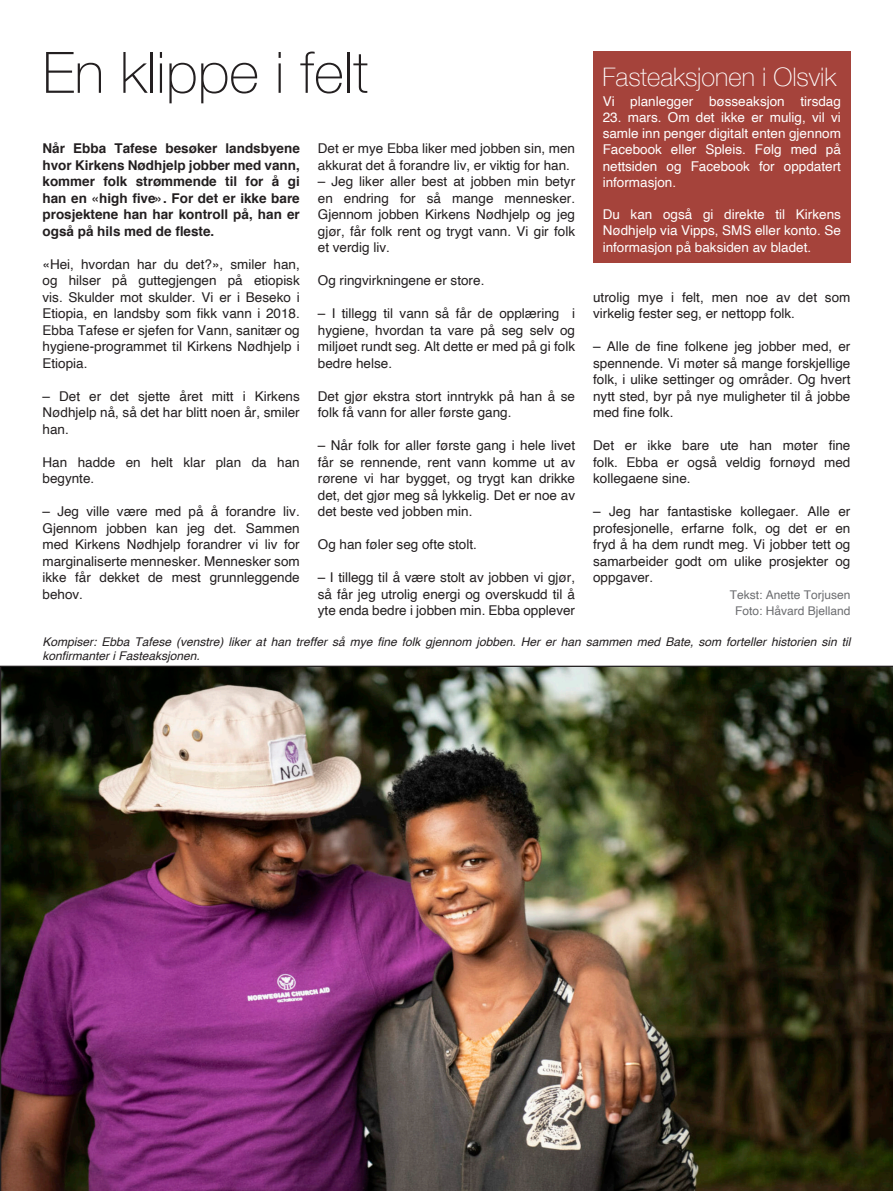
<style>
.page{position:relative;width:893px;height:1191px;background:#fff}
.page>*{position:absolute;margin:0;border:0;box-sizing:border-box;transform-origin:0 0}
.Overskrift{font:100 57.15px "Helvetica Neue";color:#231f20}
.Overskrift-2{font:100 25.5px "Helvetica Neue";color:#fff}
.t1{font:13.5px/16.5px "Helvetica";color:#231f20;text-align:justify}
.t2{font:13.5px/16.2px "Helvetica";color:#fff;text-align:justify}
.t3{font:700 13.5px/16.5px "Helvetica";color:#231f20;text-align:justify}
.t4{font:italic 12px/14.4px "Helvetica";color:#231f20}
.Tekst_og_foto{font:12px "Helvetica";color:#6c6d70}
</style>
<div class="page">
<img style="left:0;top:665px;width:893px;height:526px">
<div style="left:593px;top:51px;width:257px;height:211px;background:#a5433b"></div>
<p class="Overskrift" style="left:43px;top:29px;width:327px">En klippe i felt</p>
<p class="t3" style="left:43px;top:140px;width:259px">Når Ebba Tafese besøker landsbyene hvor Kirkens Nødhjelp jobber med vann, kommer folk strømmende til for å gi han en «high five». For det er ikke bare prosjektene han har kontroll på, han er også på hils med de fleste.</p>
<p class="t1" style="left:43px;top:256px;width:259px">«Hei, hvordan har du det?», smiler han, og hilser på guttegjengen på etiopisk vis. Skulder mot skulder. Vi er i Beseko i Etiopia, en landsby som fikk vann i 2018.<br>Ebba Tafese er sjefen for Vann, sanitær og hygiene-programmet til Kirkens Nødhjelp i Etiopia.</p>
<p class="t1" style="left:43px;top:388px;width:259px">– Det er det sjette året mitt i Kirkens Nødhjelp nå, så det har blitt noen år, smiler han.</p>
<p class="t1" style="left:43px;top:454px;width:259px">Han hadde en helt klar plan da han begynte.</p>
<p class="t1" style="left:43px;top:503px;width:259px">– Jeg ville være med på å forandre liv.<br>Gjennom jobben kan jeg det. Sammen med Kirkens Nødhjelp forandrer vi liv for marginaliserte mennesker. Mennesker som ikke får dekket de mest grunnleggende behov.</p>
<p class="Overskrift-2" style="left:602px;top:57px;width:235px">Fasteaksjonen i Olsvik</p>
<p class="t2" style="left:603px;top:93px;width:240px">Vi planlegger bøsseaksjon tirsdag</p>
<p class="t2" style="left:603px;top:110px;width:240px">23. mars. Om det ikke er mulig, vil vi samle inn penger digitalt enten gjennom Facebook eller Spleis. Følg med på nettsiden og Facebook for oppdatert informasjon.</p>
<p class="t2" style="left:603px;top:207px;width:240px">Du kan også gi direkte til Kirkens Nødhjelp via Vipps, SMS eller konto. Se informasjon på baksiden av bladet.</p>
<p class="t1" style="left:318px;top:140px;width:259px">Det er mye Ebba liker med jobben sin, men akkurat det å forandre liv, er viktig for han.</p>
<p class="t1" style="left:318px;top:173px;width:259px">– Jeg liker aller best at jobben min betyr en endring for så mange mennesker.<br>Gjennom jobben Kirkens Nødhjelp og jeg gjør, får folk rent og trygt vann. Vi gir folk et verdig liv.</p>
<p class="t1" style="left:318px;top:272px;width:168px">Og ringvirkningene er store.</p>
<p class="t1" style="left:318px;top:305px;width:259px">– I tillegg til vann så får de opplæring i hygiene, hvordan ta vare på seg selv og miljøet rundt seg. Alt dette er med på gi folk bedre helse.</p>
<p class="t1" style="left:318px;top:388px;width:259px">Det gjør ekstra stort inntrykk på han å se folk få vann for aller første gang.</p>
<p class="t1" style="left:318px;top:437px;width:259px">– Når folk for aller første gang i hele livet får se rennende, rent vann komme ut av rørene vi har bygget, og trygt kan drikke det, det gjør meg så lykkelig. Det er noe av det beste ved jobben min.</p>
<p class="t1" style="left:318px;top:536px;width:161px">Og han føler seg ofte stolt.</p>
<p class="t1" style="left:318px;top:569px;width:259px">– I tillegg til å være stolt av jobben vi gjør, så får jeg utrolig energi og overskudd til å yte enda bedre i jobben min. Ebba opplever</p>
<p class="t1" style="left:593px;top:289px;width:259px">utrolig mye i felt, men noe av det som virkelig fester seg, er nettopp folk.</p>
<p class="t1" style="left:593px;top:338px;width:259px">– Alle de fine folkene jeg jobber med, er spennende. Vi møter så mange forskjellige folk, i ulike settinger og områder. Og hvert nytt sted, byr på nye muligheter til å jobbe med fine folk.</p>
<p class="t1" style="left:593px;top:437px;width:259px">Det er ikke bare ute han møter fine folk. Ebba er også veldig fornøyd med kollegaene sine.</p>
<p class="t1" style="left:593px;top:503px;width:259px">– Jeg har fantastiske kollegaer. Alle er profesjonelle, erfarne folk, og det er en fryd å ha dem rundt meg. Vi jobber tett og samarbeider godt om ulike prosjekter og oppgaver.</p>
<p class="Tekst_og_foto" style="left:730px;top:585px;width:122px">Tekst: Anette Torjusen</p>
<p class="Tekst_og_foto" style="left:735px;top:602px;width:117px">Foto: Håvard Bjelland</p>
<p class="t4" style="left:43px;top:634px;width:809px">Kompiser: Ebba Tafese (venstre) liker at han treffer så mye fine folk gjennom jobben. Her er han sammen med Bate, som forteller historien sin til konfirmanter i Fasteaksjonen.</p>
</div>
